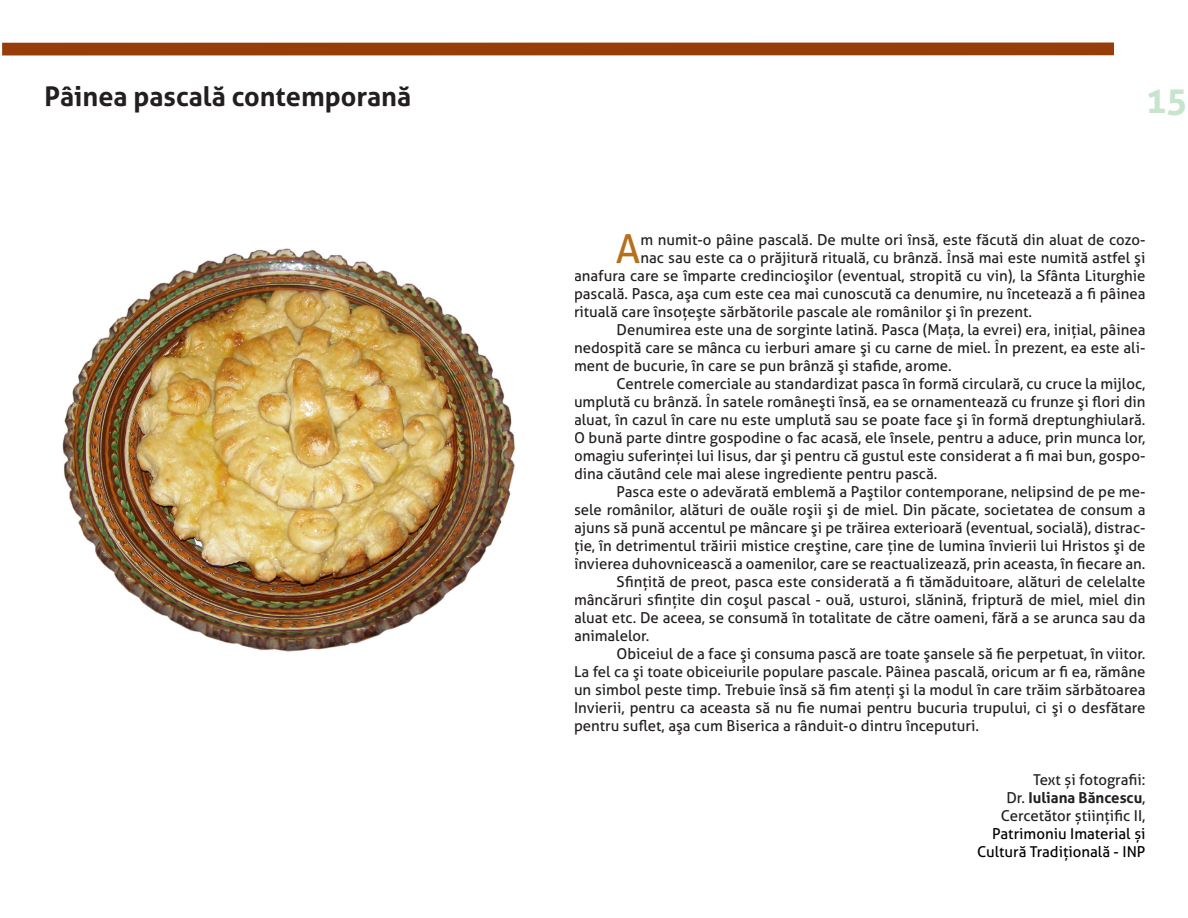
<style>
.page{position:relative;width:1188px;height:918px;background:#fff}
.page>*{position:absolute;margin:0;border:0;box-sizing:border-box;transform-origin:0 0}
.t1{font:39.9px "Aller";color:#b4701d}
.t2{font:700 36px "Aller";color:#c7e4cd}
.t3{font:700 27px "Aller";color:#231f20}
.No_Spacing{font:15px/18px "Aller";color:#231f20;text-align:justify}
.No_Spacing-2{font:15px "Aller";color:#000}
.No_Spacing-3{font:700 15px "Aller";color:#231f20}
.s1{font-family:"Times New Roman"}
.s2{font-weight:400}
</style>
<div class="page">
<div style="left:2px;top:43px;width:1112px;height:12px;background:#973d09"></div>
<img style="left:62px;top:248px;width:453px;height:404px">
<p class="t3" style="left:45px;top:80px;width:368px">Pâinea pascală contemporană</p>
<h2 class="t2" style="left:1145px;top:78px;width:44px">15</h2>
<p class="t1" style="left:616px;top:224px;width:26px">A</p>
<p class="No_Spacing" style="left:641px;top:231px;width:506px">m numit-o pâine pascală. De multe ori însă, este făcută din aluat de cozo-</p>
<p class="No_Spacing" style="left:641px;top:249px;width:506px">nac sau este ca o prăjitură rituală, cu brânză. <span class="s1">Î</span>nsă mai este numită astfel şi</p>
<p class="No_Spacing" style="left:574px;top:267px;width:573px">anafura care se împarte credincioşilor (eventual, stropită cu vin), la Sfânta Liturghie</p>
<p class="No_Spacing" style="left:574px;top:285px;width:573px">pascală. Pasca, aşa cum este cea mai cunoscută ca denumire, nu încetează a fi pâinea</p>
<p class="No_Spacing" style="left:574px;top:303px;width:460px">rituală care însoţeşte sărbătorile pascale ale românilor şi în prezent.</p>
<p class="No_Spacing" style="left:574px;top:321px;width:573px;text-indent:43px">Denumirea este una de sorginte latină. Pasca (Maţa, la evrei) era, iniţial, pâinea nedospită care se mânca cu ierburi amare şi cu carne de miel. <span class="s1">Î</span>n prezent, ea este ali&shy;ment de bucurie, în care se pun brânză şi stafide, arome.</p>
<p class="No_Spacing" style="left:574px;top:375px;width:573px;text-indent:43px">Centrele comerciale au standardizat pasca în formă circulară, cu cruce la mijloc, umplută cu brânză. <span class="s1">Î</span>n satele româneşti însă, ea se ornamentează cu frunze şi flori din aluat, în cazul în care nu este umplută sau se poate face şi în formă dreptunghiulară.<br>O bună parte dintre gospodine o fac acasă, ele însele, pentru a aduce, prin munca lor, omagiu suferinţei lui Iisus, dar şi pentru că gustul este considerat a fi mai bun, gospo&shy;dina căutând cele mai alese ingrediente pentru pască.</p>
<p class="No_Spacing" style="left:574px;top:483px;width:573px;text-indent:43px">Pasca este o adevărată emblemă a Paştilor contemporane, nelipsind de pe me&shy;sele românilor, alături de ouăle roşii şi de miel. Din păcate, societatea de consum a ajuns să pună accentul pe mâncare şi pe trăirea exterioară (eventual, socială), distrac&shy;ţie, în detrimentul trăirii mistice creştine, care ţine de lumina învierii lui Hristos şi de învierea duhovnicească a oamenilor, care se reactualizează, prin aceasta, în fiecare an.</p>
<p class="No_Spacing" style="left:574px;top:573px;width:573px;text-indent:43px">Sfinţită de preot, pasca este considerată a fi tămăduitoare, alături de celelalte mâncăruri sfinţite din coşul pascal - ouă, usturoi, slănină, friptură de miel, miel din aluat etc. De aceea, se consumă în totalitate de către oameni, fără a se arunca sau da animalelor.</p>
<p class="No_Spacing" style="left:574px;top:645px;width:573px;text-indent:43px">Obiceiul de a face şi consuma pască are toate şansele să fie perpetuat, în viitor.<br>La fel ca şi toate obiceiurile populare pascale. Pâinea pascală, oricum ar fi ea, rămâne un simbol peste timp. Trebuie însă să fim atenţi şi la modul în care trăim sărbătoarea Invierii, pentru ca aceasta să nu fie numai pentru bucuria trupului, ci şi o desfătare pentru suflet, aşa cum Biserica a rânduit-o dintru începuturi.</p>
<p class="No_Spacing" style="left:1033px;top:771px;width:114px">Text și fotografii:</p>
<p class="No_Spacing-3" style="left:1006px;top:788px;width:141px"><span class="s2">Dr.</span> Iuliana Băncescu<span class="s2">,</span></p>
<p class="No_Spacing" style="left:1001px;top:807px;width:146px">Cercetător științific II,</p>
<p class="No_Spacing-2" style="left:992px;top:824px;width:155px">Patrimoniu Imaterial și</p>
<p class="No_Spacing-2" style="left:977px;top:842px;width:170px">Cultură Tradițională - INP</p>
</div>
